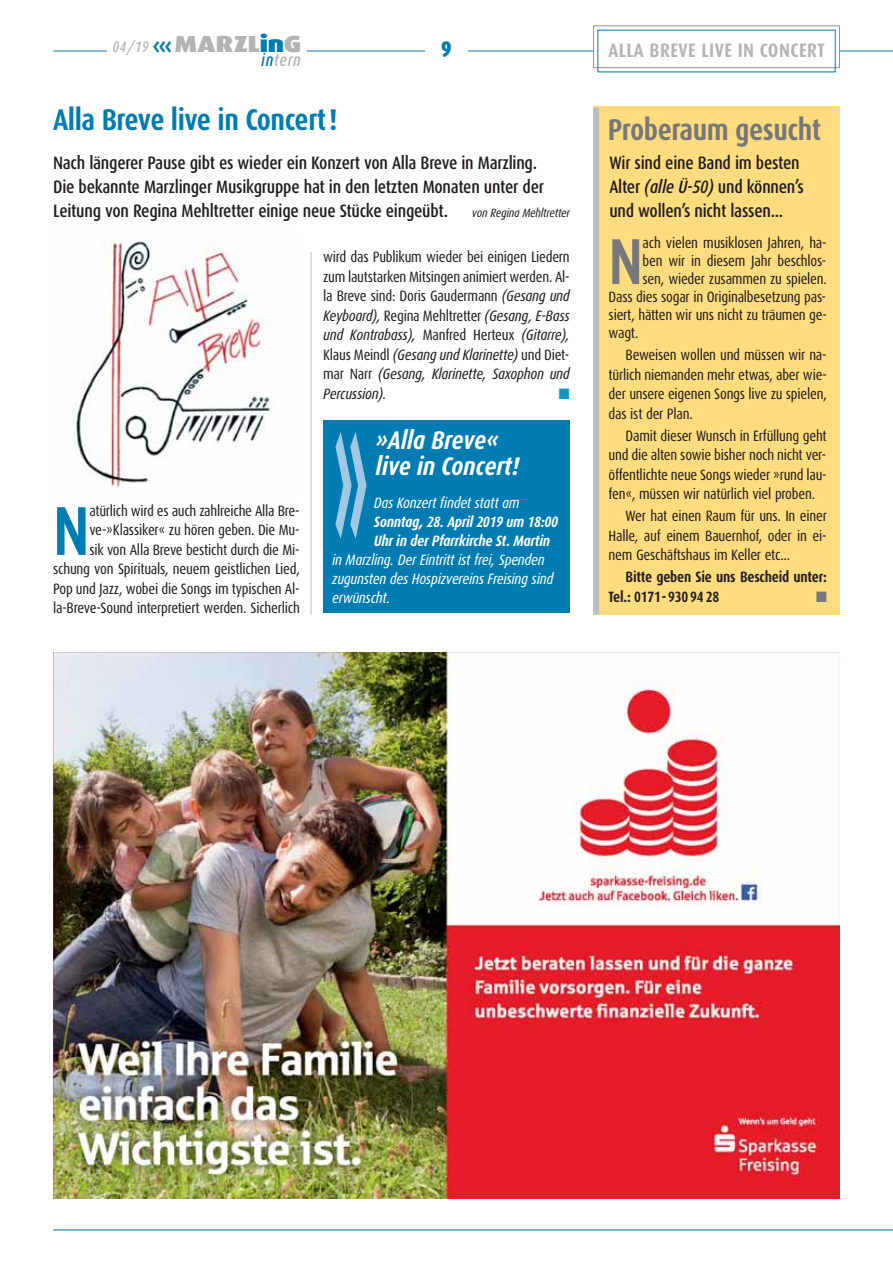
<style>
.page{position:relative;width:893px;height:1263px;background:#fff}
.page>*{position:absolute;margin:0;border:0;box-sizing:border-box;transform-origin:0 0}
.t1{font:700 250.8px "Dax Condensed";color:#a0c8e2;scale:.33 1}
.t2{font:700 69.15px "Dax Condensed";color:#007cb2;scale:.93 1}
.t3{font:700 65.1px "Dax Condensed";color:#77787b;scale:.93 1}
.t4{font:700 30px "Dax Condensed";letter-spacing:-.015em;color:#007cb2}
.t5{font:700 30px "Dax Condensed";letter-spacing:-.015em;color:#77787b}
.t6{font:italic 700 25.5px/26.4px "Dax Condensed";letter-spacing:-.005em;color:#fff}
.t7{font:900 23.25px "Dax Wide";letter-spacing:-.01em;color:#b2b4b6}
.t8{font:900 22.5px "Dax Condensed";color:#007cb2}
.t9{font:700 19.5px "Dax Condensed";letter-spacing:.025em;color:#b2b4b6}
.t10{font:500 18px/24px "Dax Condensed";letter-spacing:-.015em;color:#231f20}
.t11{font:italic 500 17.55px "Dax Condensed";letter-spacing:.05em;color:#b2b4b6;scale:.91 1}
.t12{font:15px/19.5px "Dax Condensed";letter-spacing:-.015em;color:#231f20;text-align:justify}
.t13{font:italic 15px/19px "Dax Condensed";letter-spacing:-.015em;color:#fff}
.t14{font:italic 700 15px/19px "Dax Condensed";letter-spacing:-.015em;color:#fff}
.t15{font:700 15px/19.5px "Dax Condensed";letter-spacing:-.015em;color:#231f20}
.t16{font:15px "Zapf Dingbats ITC";color:#1597c5;scale:.95 1}
.t17{font:15px "Zapf Dingbats ITC";color:#77787b;scale:.95 1}
.t18{font:italic 12px "Dax Condensed";letter-spacing:-.015em;color:#231f20}
.s1{font-family:"Dax Condensed";font-weight:500;font-style:italic;font-size:15.3px}
.s2{font-weight:700;font-size:24.3px;color:#007cb2}
.s3{color:#007cb2}
.s4{font-style:italic}
</style>
<div class="page">
<div style="left:593px;top:106px;width:247px;height:509px;background:#ffdd7e"></div>
<img style="left:75px;top:240px;width:199px;height:252px">
<hr style="left:53px;top:1229px;width:840px;height:1px;background:#007cb2">
<hr style="left:53px;top:51px;width:840px;height:1px;background:#007cb2">
<div style="left:425px;top:30px;width:43px;height:42px;background:#fff"></div>
<div style="left:594px;top:26px;width:245px;height:41px;background:#fff"></div>
<div style="left:593px;top:26px;width:247px;height:42px;border:1px solid #939598"></div>
<div style="left:108px;top:45px;width:199px;height:16px;background:#fff"></div>
<img style="left:53px;top:652px;width:787px;height:547px">
<hr style="left:311px;top:252px;width:1px;height:363px;background:#bbbdc0">
<div style="left:323px;top:420px;width:247px;height:193px;background:#007cb2"></div>
<div style="left:593px;top:108px;width:6px;height:507px;background:#bbbdc0"></div>
<h3 class="t7" style="left:113px;top:36px;width:190px"><span class="s1">04/19</span> <span class="s2">‹‹‹</span>MARZL<span class="s3">in</span>G</h3>
<p class="t11" style="left:261px;top:52px;width:45px"><span class="s3">in</span>tern</p>
<h3 class="t8" style="left:441px;top:37px;width:12px">9</h3>
<h3 class="t9" style="left:608px;top:40px;width:218px">ALLA BREVE LIVE IN CONCERT</h3>
<h3 class="t4" style="left:53px;top:104px;width:286px">Alla Breve live in Concert!</h3>
<p class="t10" style="left:53px;top:151px;width:492px">Nach längerer Pause gibt es wieder ein Konzert von Alla Breve in Marzling.<br>Die bekannte Marzlinger Musikgruppe hat in den letzten Monaten unter der<br>Leitung von Regina Mehltretter einige neue Stücke eingeübt.</p>
<p class="t18" style="left:472px;top:206px;width:99px">von Regina Mehltretter</p>
<p class="t12" style="left:53px;top:502px;width:248px;text-align:right">atürlich wird es auch zahlreiche Alla Bre&shy;ve-»Klassiker« zu hören geben. Die Mu-<br>sik von Alla Breve besticht durch die Mi&shy;schung von Spirituals, neuem geistlichen Lied, Pop und Jazz, wobei die Songs im typischen Al&shy;la-Breve-Sound interpretiert werden. Sicherlich</p>
<h2 class="t2" style="left:53px;top:496px;width:40px">N</h2>
<p class="t12" style="left:323px;top:248px;width:248px">wird das Publikum wieder bei einigen Liedern zum lautstarken Mitsingen animiert werden. Al&shy;la Breve sind: Doris Gaudermann <span class="s4">(Gesang und Keyboard),</span> Regina Mehltretter <span class="s4">(Gesang, E-Bass und Kontrabass),</span> Manfred Herteux <span class="s4">(Gitarre), </span>Klaus Meindl <span class="s4">(Gesang und Klarinette)</span> und Diet&shy;mar Narr <span class="s4">(Gesang, Klarinette, Saxophon und Percussion).</span></p>
<p class="t16" style="left:559px;top:388px;width:13px">■</p>
<h3 class="t6" style="left:376px;top:428px;width:145px">»Alla Breve« live in Concert!</h3>
<p class="t13" style="left:374px;top:494px;width:147px">Das Konzert findet statt am</p>
<p class="t14" style="left:374px;top:513px;width:186px">Sonntag, 28. April 2019 um 18:00<br>Uhr in der Pfarrkirche St. Martin</p>
<p class="t13" style="left:332px;top:551px;width:223px">in Marzling. Der Eintritt ist frei, Spenden zugunsten des Hospizvereins Freising sind</p>
<h1 class="t1" style="left:331px;top:357px;width:120px">»</h1>
<p class="t13" style="left:332px;top:589px;width:60px">erwünscht.</p>
<h3 class="t5" style="left:608px;top:114px;width:215px">Proberaum gesucht</h3>
<p class="t10" style="left:609px;top:151px;width:196px">Wir sind eine Band im besten<br>Alter <span class="s4">(alle Ü-50)</span> und können’s und wollen’s nicht lassen...</p>
<h3 class="t3" style="left:609px;top:229px;width:38px">N</h3>
<p class="t12" style="left:643px;top:234px;width:186px">ach vielen musiklosen Jahren, ha-</p>
<p class="t12" style="left:643px;top:252px;width:185px">ben wir in diesem Jahr beschlos-</p>
<p class="t12" style="left:643px;top:270px;width:186px">sen, wieder zusammen zu spielen.</p>
<p class="t12" style="left:609px;top:288px;width:219px">Dass dies sogar in Originalbesetzung pas-</p>
<p class="t12" style="left:609px;top:306px;width:220px">siert, hätten wir uns nicht zu träumen ge-</p>
<p class="t12" style="left:609px;top:324px;width:31px">wagt.</p>
<p class="t12" style="left:609px;top:346px;width:220px;text-indent:17px">Beweisen wollen und müssen wir na&shy;türlich niemanden mehr etwas, aber wie&shy;der unsere eigenen Songs live zu spielen, das ist der Plan.</p>
<p class="t12" style="left:609px;top:426px;width:220px;text-indent:17px">Damit dieser Wunsch in Erfüllung geht und die alten sowie bisher noch nicht ver&shy;öffentlichte neue Songs wieder »rund lau&shy;fen«, müssen wir natürlich viel proben.</p>
<p class="t12" style="left:609px;top:507px;width:220px;text-indent:17px">Wer hat einen Raum für uns. In einer Halle, auf einem Bauernhof, oder in ei&shy;nem Geschäftshaus im Keller etc...</p>
<p class="t15" style="left:609px;top:568px;width:220px;text-indent:17px">Bitte geben Sie uns Bescheid unter:<br>Tel.: 0171- 930 94 28</p>
<p class="t17" style="left:816px;top:591px;width:13px">■</p>
</div>
